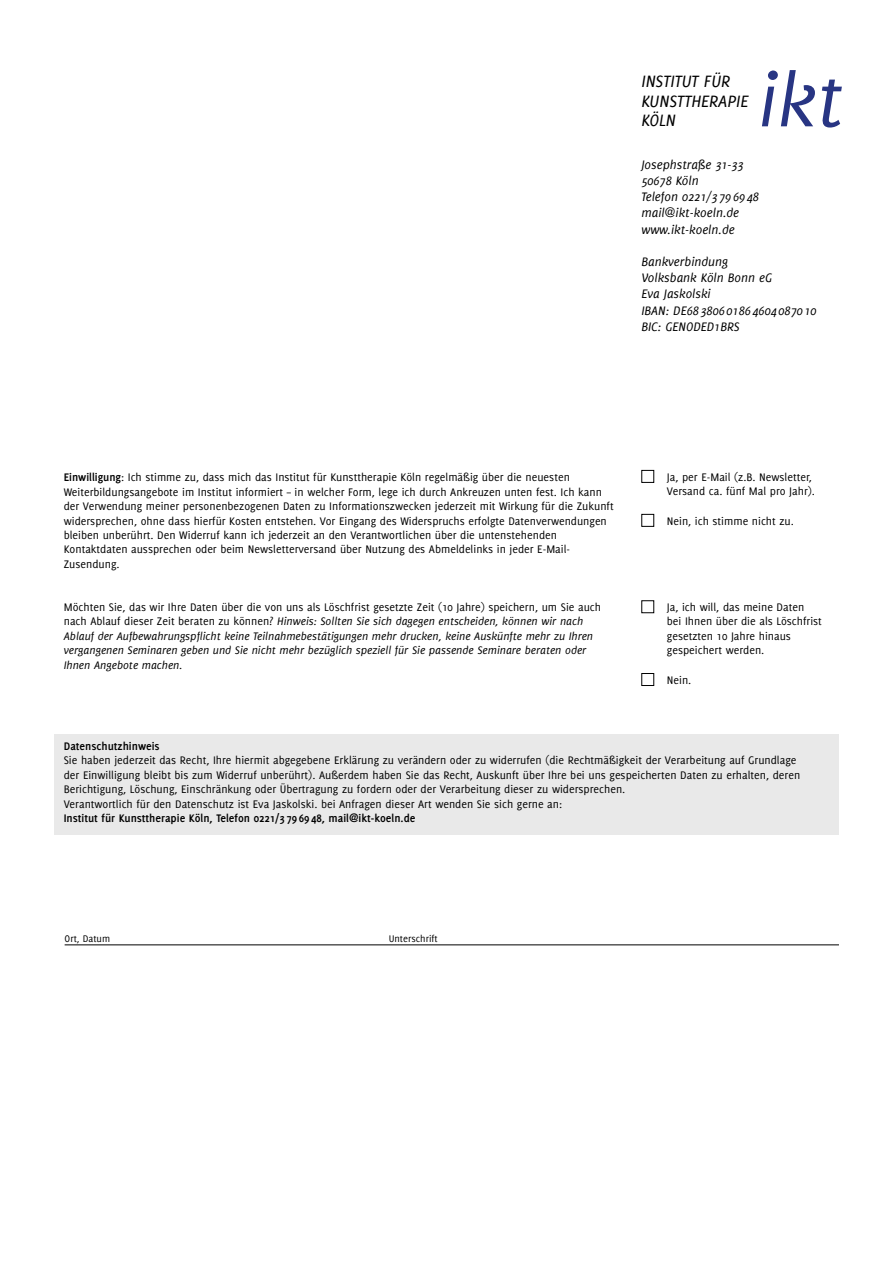
<style>
.page{position:relative;width:893px;height:1263px;background:#fff}
.page>*{position:absolute;margin:0;border:0;box-sizing:border-box;transform-origin:0 0}
.t1{font:italic 81px "Delicious";color:#283583}
.t2{font:italic 18px/19.5px "Delicious";color:#000}
.t3{font:italic 13.5px/16.2px "Delicious";color:#000}
.t4{font:12px/14.4px "Delicious";color:#000}
.t5{font:italic 12px/14.4px "Delicious";color:#000}
.t6{font:700 12px "Delicious";color:#000}
.t7{font:10.5px "Delicious";color:#000}
.s1{font-weight:700}
.s2{font-style:normal}
</style>
<div class="page">
<div style="left:54px;top:733px;width:785px;height:101px;background:#e9e9e9"></div>
<hr style="left:65px;top:944px;width:774px;height:1px;background:#000">
<div style="left:641px;top:470px;width:13px;height:13px;border:1px solid #000"></div>
<div style="left:641px;top:514px;width:13px;height:13px;border:1px solid #000"></div>
<div style="left:641px;top:673px;width:13px;height:13px;border:1px solid #000"></div>
<h1 class="t1" style="left:758px;top:54px;width:87px">ikt</h1>
<h2 class="t2" style="left:641px;top:72px;width:109px">INSTITUT FÜR<br>KUNSTTHERAPIE<br>KÖLN</h2>
<p class="t3" style="left:641px;top:156px;width:119px">Josephstraße 31-33<br>50678 Köln<br>Telefon 0221/3 79 69 48 mail@ikt-koeln.de www.ikt-koeln.de</p>
<p class="t3" style="left:641px;top:253px;width:177px">Bankverbindung<br>Volksbank Köln Bonn eG<br>Eva Jaskolski<br>IBAN: DE68 3806 0186 4604 0870 10<br>BIC: GENODED1BRS</p>
<p class="t4" style="left:64px;top:470px;width:551px"><span class="s1">Einwilligung</span>: Ich stimme zu, dass mich das Institut für Kunsttherapie Köln regelmäßig über die neuesten Weiterbildungsangebote im Institut informiert – in welcher Form, lege ich durch Ankreuzen unten fest. Ich kann der Verwendung meiner personenbezogenen Daten zu Informationszwecken jederzeit mit Wirkung für die Zukunft widersprechen, ohne dass hierfür Kosten entstehen. Vor Eingang des Widerspruchs erfolgte Datenverwendungen bleiben unberührt. Den Widerruf kann ich jederzeit an den Verantwortlichen über die untenstehenden Kontaktdaten aussprechen oder beim Newsletterversand über Nutzung des Abmeldelinks in jeder E-Mail-Zusendung.</p>
<p class="t5" style="left:64px;top:600px;width:539px"><span class="s2">Möchten Sie, das wir Ihre Daten über die von uns als Löschfrist gesetzte Zeit (10 Jahre) speichern, um Sie auch nach Ablauf dieser Zeit beraten zu können?</span> Hinweis: Sollten Sie sich dagegen entscheiden, können wir nach Ablauf der Aufbewahrungspflicht keine Teilnahmebestätigungen mehr drucken, keine Auskünfte mehr zu Ihren vergangenen Seminaren geben und Sie nicht mehr bezüglich speziell für Sie passende Seminare beraten oder Ihnen Angebote machen.</p>
<p class="t4" style="left:667px;top:469px;width:150px">Ja, per E-Mail (z.B. Newsletter,<br>Versand ca. fünf Mal pro Jahr).</p>
<p class="t4" style="left:667px;top:513px;width:128px">Nein, ich stimme nicht zu.</p>
<p class="t4" style="left:667px;top:600px;width:157px">Ja, ich will, das meine Daten<br>bei Ihnen über die als Löschfrist gesetzten 10 Jahre hinaus gespeichert werden.</p>
<p class="t4" style="left:667px;top:672px;width:26px">Nein.</p>
<p class="t6" style="left:64px;top:739px;width:97px">Datenschutzhinweis</p>
<p class="t4" style="left:64px;top:753px;width:738px">Sie haben jederzeit das Recht, Ihre hiermit abgegebene Erklärung zu verändern oder zu widerrufen (die Rechtmäßigkeit der Verarbeitung auf Grundlage der Einwilligung bleibt bis zum Widerruf unberührt). Außerdem haben Sie das Recht, Auskunft über Ihre bei uns gespeicherten Daten zu erhalten, deren Berichtigung, Löschung, Einschränkung oder Übertragung zu fordern oder der Verarbeitung dieser zu widersprechen.<br>Verantwortlich für den Datenschutz ist Eva Jaskolski. bei Anfragen dieser Art wenden Sie sich gerne an:</p>
<p class="t6" style="left:64px;top:811px;width:353px">Institut für Kunsttherapie Köln, Telefon 0221/3 79 69 48, mail@ikt-koeln.de</p>
<p class="t7" style="left:65px;top:933px;width:47px">Ort, Datum</p>
<p class="t7" style="left:389px;top:933px;width:51px">Unterschrift</p>
</div>
